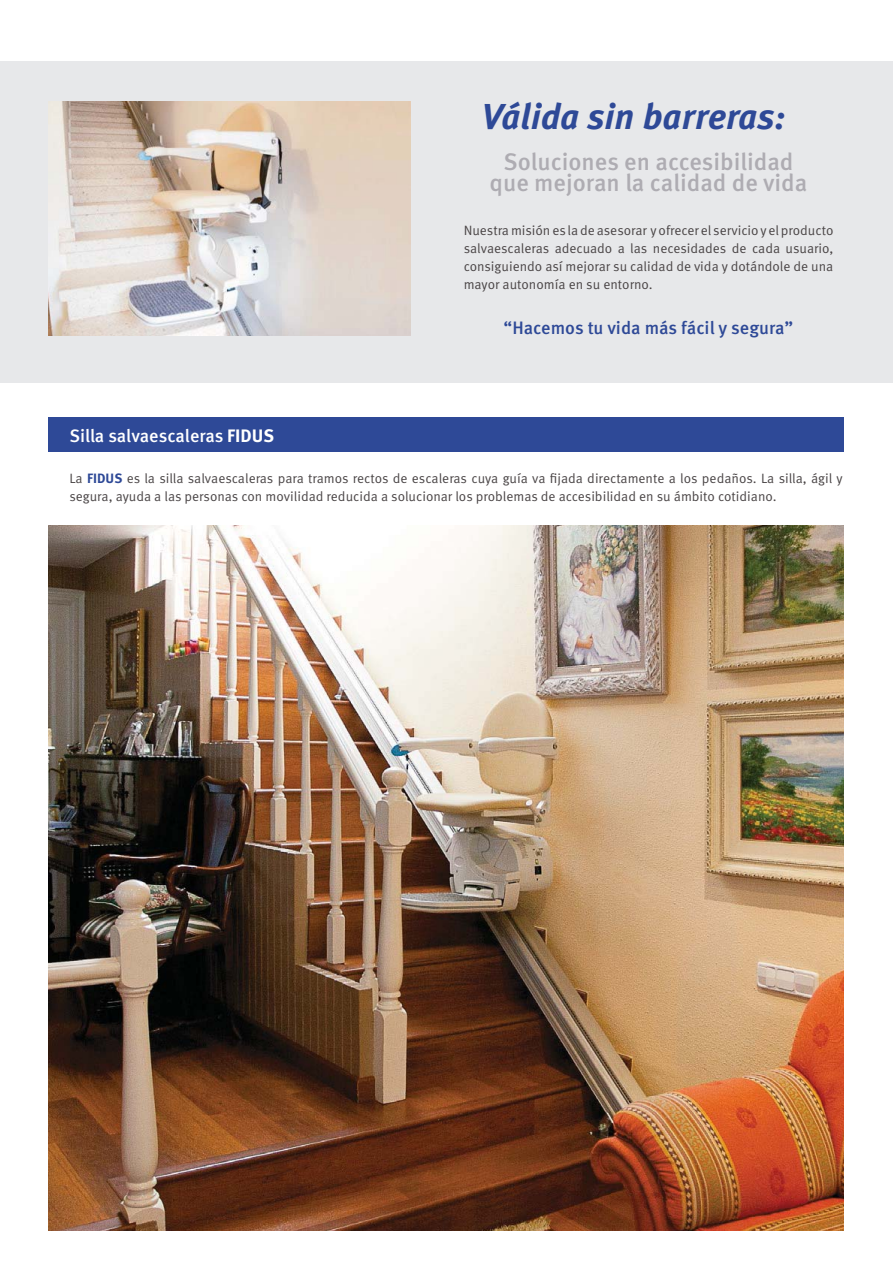
<style>
.page{position:relative;width:893px;height:1263px;background:#fff}
.page>*{position:absolute;margin:0;border:0;box-sizing:border-box;transform-origin:0 0}
.t1{font:italic 700 36px "Meta Pro";color:#2e4997}
.t2{font:500 24px/21px "Meta Pro";color:#aeacb2;text-align:center}
.t3{font:500 18px "Meta Pro";color:#2e4997}
.t4{font:500 18px "Meta Pro";color:#fff}
.t5{font:13.5px/18px "Meta Pro";color:#4a4546;text-align:justify}
.s1{font-weight:700}
.s2{font-weight:700;color:#2e4997}
</style>
<div class="page">
<div style="left:0;top:61px;width:893px;height:322px;background:#e7e8ea"></div>
<div style="left:48px;top:418px;width:795px;height:34px;background:#2e4997"></div>
<img style="left:48px;top:102px;width:363px;height:234px">
<img style="left:48px;top:525px;width:795px;height:705px">
<h1 class="t1" style="left:482px;top:103px;width:306px">Válida sin barreras:</h1>
<h2 class="t2" style="left:490px;top:154px;width:319px">Soluciones en accesibilidad que mejoran la calidad de vida</h2>
<p class="t5" style="left:464px;top:223px;width:371px">Nuestra misión es la de asesorar y ofrecer el servicio y el producto salvaescaleras adecuado a las necesidades de cada usuario, consiguiendo así mejorar su calidad de vida y dotándole de una mayor autonomía en su entorno.</p>
<h3 class="t4" style="left:69px;top:429px;width:206px">Silla salvaescaleras <span class="s1">FIDUS</span></h3>
<h3 class="t3" style="left:503px;top:322px;width:291px">“Hacemos tu vida más fácil y segura”</h3>
<p class="t5" style="left:69px;top:471px;width:775px">La <span class="s2">FIDUS</span> es la silla salvaescaleras para tramos rectos de escaleras cuya guía va fijada directamente a los pedaños. La silla, ágil y segura, ayuda a las personas con movilidad reducida a solucionar los problemas de accesibilidad en su ámbito cotidiano.</p>
</div>
